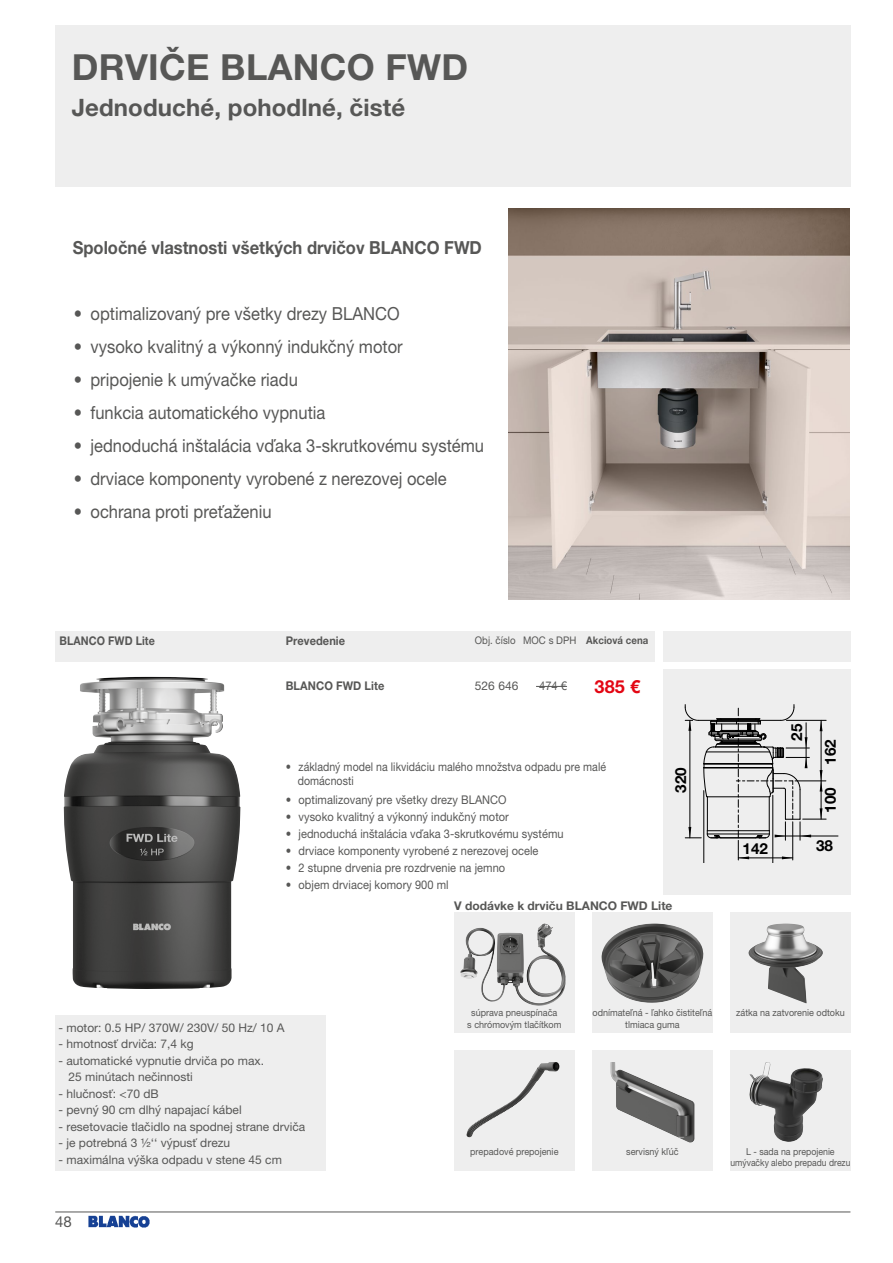
<style>
.page{position:relative;width:893px;height:1263px;background:#fff}
.page>*{position:absolute;margin:0;border:0;box-sizing:border-box;transform-origin:0 0}
.t1{font:700 36px "Helvetica Neue LT Pro";letter-spacing:.01em;color:#575756}
.t2{font:700 24px "Helvetica Neue LT Pro";letter-spacing:.005em;color:#575756}
.t3{font:18px "Helvetica Neue LT Pro";color:#575756;scale:.92 1}
.t4{font:700 18px "Helvetica Neue LT Pro";color:#575756;scale:.92 1}
.t5{font:700 18px "Helvetica Neue LT Pro";color:#e30613}
.t6{font:700 15.3px "Helvetica Neue LT Pro";color:#000}
.t7{font:15px "Helvetica Neue LT Pro";color:#575756}
.t8{font:12px/16.5px "Helvetica Neue LT Pro";letter-spacing:.005em;color:#575756}
.t9{font:12px "Helvetica Neue LT Pro";letter-spacing:.005em;color:#575756;scale:.92 1}
.t10{font:12px/13.5px "Helvetica Neue LT Pro";letter-spacing:.005em;color:#575756;scale:.88 1}
.t11{font:700 12px "Helvetica Neue LT Pro";letter-spacing:.005em;color:#575756}
.t12{font:700 12px "Helvetica Neue LT Pro";letter-spacing:.005em;color:#575756;scale:.92 1}
.t13{font:700 12px "Helvetica Neue LT Pro";letter-spacing:.005em;color:#575756;scale:.89 1}
.t14{font:10.5px "Helvetica Neue LT Pro";letter-spacing:.005em;color:#575756;scale:.92 1}
.t15{font:9.6px/11.6px "Helvetica Neue LT Pro";color:#575756;text-align:center;scale:.94 1}
.t16{font:9.6px/11.6px "Helvetica Neue LT Pro";color:#575756;text-align:center;scale:.92 1}
.s1{font-weight:700}
</style>
<div class="page">
<hr style="left:55px;top:1211px;width:795px;height:1px;background:#575756">
<img style="left:88px;top:1215px;width:62px;height:13px">
<div style="left:55px;top:632px;width:600px;height:30px;background:#eee"></div>
<hr style="left:536px;top:686px;width:31px;height:1px;background:#575756">
<img style="left:64px;top:679px;width:176px;height:310px">
<div style="left:55px;top:26px;width:795px;height:161px;background:#eee"></div>
<img style="left:508px;top:208px;width:342px;height:391px">
<div style="left:663px;top:632px;width:187px;height:30px;background:#eee"></div>
<div style="left:663px;top:669px;width:187px;height:225px;background:#eee"></div>
<hr style="left:776px;top:836px;width:62px;height:1px;background:#000">
<hr style="left:703px;top:790px;width:1px;height:73px;background:#000">
<hr style="left:772px;top:795px;width:1px;height:68px;background:#000">
<svg style="left:685px;top:704px;width:141px;height:156px"></svg>
<div style="left:454px;top:912px;width:120px;height:120px;background:#eee"></div>
<div style="left:592px;top:912px;width:120px;height:120px;background:#eee"></div>
<div style="left:730px;top:912px;width:120px;height:120px;background:#eee"></div>
<div style="left:730px;top:1051px;width:120px;height:120px;background:#eee"></div>
<div style="left:592px;top:1051px;width:120px;height:120px;background:#eee"></div>
<div style="left:454px;top:1051px;width:120px;height:120px;background:#eee"></div>
<img style="left:460px;top:923px;width:106px;height:83px">
<img style="left:601px;top:923px;width:102px;height:80px">
<img style="left:748px;top:923px;width:75px;height:80px">
<img style="left:467px;top:1062px;width:83px;height:71px">
<img style="left:610px;top:1062px;width:85px;height:80px">
<img style="left:749px;top:1062px;width:74px;height:80px">
<div style="left:55px;top:1015px;width:271px;height:155px;background:#eee"></div>
<h1 class="t1" style="left:72px;top:45px;width:398px">DRVIČE BLANCO FWD</h1>
<h2 class="t2" style="left:72px;top:93px;width:335px">Jednoduché, pohodlné, čisté</h2>
<h3 class="t4" style="left:73px;top:236px;width:446px">Spoločné vlastnosti všetkých drvičov BLANCO FWD</h3>
<h3 class="t3" style="left:74px;top:303px;width:356px">• optimalizovaný pre všetky drezy BLANCO</h3>
<h3 class="t3" style="left:74px;top:336px;width:359px">• vysoko kvalitný a výkonný indukčný motor</h3>
<h3 class="t3" style="left:74px;top:369px;width:245px">• pripojenie k umývačke riadu</h3>
<h3 class="t3" style="left:74px;top:402px;width:275px">• funkcia automatického vypnutia</h3>
<h3 class="t3" style="left:74px;top:435px;width:447px">• jednoduchá inštalácia vďaka 3-skrutkovému systému</h3>
<h3 class="t3" style="left:74px;top:468px;width:407px">• drviace komponenty vyrobené z nerezovej ocele</h3>
<h3 class="t3" style="left:74px;top:501px;width:216px">• ochrana proti preťaženiu</h3>
<p class="t13" style="left:60px;top:633px;width:109px">BLANCO FWD Lite</p>
<p class="t12" style="left:286px;top:633px;width:66px">Prevedenie</p>
<p class="t14" style="left:475px;top:634px;width:190px">Obj. číslo MOC s DPH <span class="s1">Akciová cena</span></p>
<p class="t12" style="left:286px;top:679px;width:109px">BLANCO FWD Lite</p>
<p class="t8" style="left:475px;top:678px;width:45px">526 646</p>
<p class="t9" style="left:539px;top:679px;width:32px">474 €</p>
<h3 class="t5" style="left:595px;top:675px;width:47px">385 €</h3>
<p class="t10" style="left:298px;top:760px;width:352px;text-indent:-12px">• základný model na likvidáciu malého množstva odpadu pre malé domácnosti</p>
<p class="t9" style="left:286px;top:792px;width:242px">• optimalizovaný pre všetky drezy BLANCO</p>
<p class="t9" style="left:286px;top:809px;width:244px">• vysoko kvalitný a výkonný indukčný motor</p>
<p class="t9" style="left:286px;top:826px;width:304px">• jednoduchá inštalácia vďaka 3-skrutkovému systému</p>
<p class="t9" style="left:286px;top:843px;width:276px">• drviace komponenty vyrobené z nerezovej ocele</p>
<p class="t9" style="left:286px;top:860px;width:240px">• 2 stupne drvenia pre rozdrvenie na jemno</p>
<p class="t9" style="left:286px;top:878px;width:179px">• objem drviacej komory 900 ml</p>
<p class="t6" style="left:671px;top:793px;width:27px;rotate:-90deg">320</p>
<p class="t11" style="left:454px;top:898px;width:220px">V dodávke k drviču BLANCO FWD Lite</p>
<p class="t6" style="left:743px;top:839px;width:27px">142</p>
<p class="t6" style="left:787px;top:741px;width:18px;rotate:-90deg">25</p>
<p class="t6" style="left:821px;top:765px;width:27px;rotate:-90deg">162</p>
<p class="t6" style="left:821px;top:812px;width:27px;rotate:-90deg">100</p>
<p class="t6" style="left:816px;top:836px;width:18px">38</p>
<p class="t8" style="left:58px;top:1019px;width:228px">- motor: 0.5 HP/ 370W/ 230V/ 50 Hz/ 10 A</p>
<p class="t8" style="left:58px;top:1036px;width:137px">- hmotnosť drviča: 7,4 kg</p>
<p class="t8" style="left:68px;top:1052px;width:197px;text-indent:-10px">- automatické vypnutie drviča po max.<br>25 minútach nečinnosti</p>
<p class="t8" style="left:58px;top:1085px;width:102px">- hlučnosť: &lt;70 dB</p>
<p class="t8" style="left:58px;top:1102px;width:185px">- pevný 90 cm dlhý napajací kábel</p>
<p class="t8" style="left:58px;top:1118px;width:248px">- resetovacie tlačidlo na spodnej strane drviča</p>
<p class="t8" style="left:58px;top:1135px;width:173px">- je potrebná 3 ½‘‘ výpusť drezu</p>
<p class="t8" style="left:58px;top:1151px;width:225px">- maximálna výška odpadu v stene 45 cm</p>
<p class="t7" style="left:55px;top:1212px;width:18px">48</p>
<p class="t15" style="left:467px;top:1007px;width:102px">súprava pneuspínača<br>s chrómovým tlačítkom</p>
<p class="t15" style="left:592px;top:1007px;width:129px">odnímateľná - ľahko čistiteľná tlmiaca guma</p>
<p class="t15" style="left:736px;top:1007px;width:117px">zátka na zatvorenie odtoku</p>
<p class="t15" style="left:470px;top:1145px;width:95px">prepadové prepojenie</p>
<p class="t15" style="left:626px;top:1145px;width:57px">servisný kľúč</p>
<p class="t16" style="left:730px;top:1145px;width:132px">L - sada na prepojenie umývačky alebo prepadu drezu</p>
</div>
